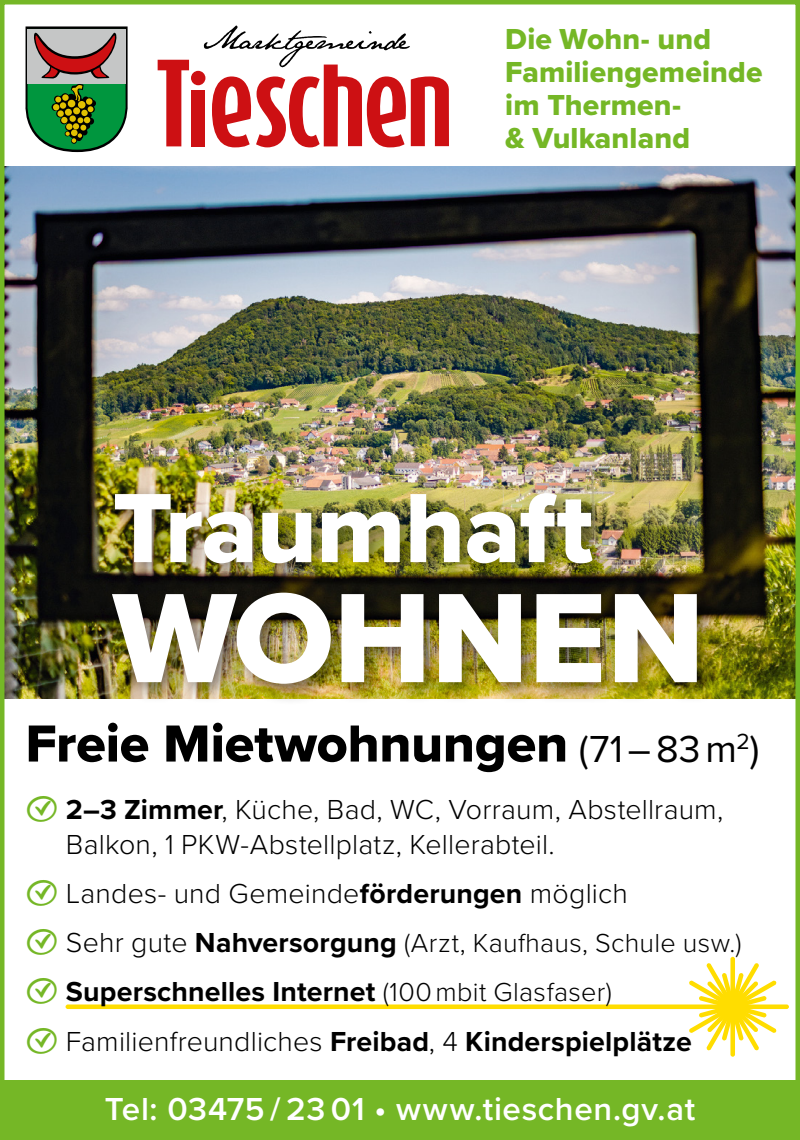
<style>
.page{position:relative;width:800px;height:1140px;background:#fff}
.page>*{position:absolute;margin:0;border:0;box-sizing:border-box;transform-origin:0 0}
.t1{font:132px "Proxima Nova Extrabld";letter-spacing:-.005em;color:#fff}
.t2{font:102px "Proxima Nova Extrabld";letter-spacing:-.01em;color:#fff}
.t3{font:54px "Proxima Nova Extrabld";letter-spacing:-.005em;color:#000}
.t4{font:600 33px "Proxima Nova";letter-spacing:.02em;color:#fff}
.t5{font:30px/33px "Proxima Nova Extrabld";letter-spacing:.005em;color:#75b726}
.t6{font:300 28.5px/34.2px "Proxima Nova";letter-spacing:.005em;color:#000}
.t7{font:700 28.5px "Proxima Nova";letter-spacing:.005em;color:#000}
.t8{font:300 27px "Proxima Nova";letter-spacing:.015em;color:#000}
.s1{font-family:"Proxima Nova";font-size:39px}
.s2{color:#75b726}
.s3{font-weight:700}
.s4{font-size:28.5px}
.s5{font-weight:700;font-size:28.5px}
.s6{font-weight:300;font-size:27px}
.s7{font-weight:300}
</style>
<div class="page">
<div style="left:0;top:1080px;width:799px;height:60px;background:#75b726"></div>
<img style="left:5px;top:167px;width:789px;height:531px">
<svg style="left:25px;top:26px;width:103px;height:126px;background:#6c8a63"></svg>
<svg style="left:158px;top:60px;width:31px;height:86px"></svg>
<svg style="left:203px;top:25px;width:246px;height:122px"></svg>
<div style="left:191px;top:90px;width:14px;height:56px;background:#cd1013"></div>
<div style="left:191px;top:71px;width:14px;height:14px;background:#cd1013;border-radius:50%"></div>
<div style="left:0;top:0;width:799px;height:1140px;border:4px solid #75b726"></div>
<div style="left:103px;top:482px;width:615px;height:224px;background:#000;opacity:.5"></div>
<div style="left:66px;top:1004px;width:722px;height:5px;background:#fd0;border-radius:2px"></div>
<svg style="left:730px;top:956px;width:4px;height:100px"></svg>
<svg style="left:688px;top:962px;width:88px;height:88px"></svg>
<p class="t5" style="left:505px;top:22px;width:259px">Die Wohn- und<br>Familiengemeinde im Thermen-<br>&amp; Vulkanland</p>
<h2 class="t2" style="left:113px;top:452px;width:482px">Traumhaft</h2>
<h1 class="t1" style="left:113px;top:539px;width:593px">WOHNEN</h1>
<h3 class="t3" style="left:26px;top:703px;width:735px">Freie Mietwohnungen <span class="s1">(71 – 83 m</span><sup>2</sup><span class="s1">)</span></h3>
<p class="t6" style="left:66px;top:791px;width:658px;text-indent:-40px"><span class="s2">☑</span> <span class="s3">2–3 Zimmer</span>, Küche, Bad, WC, Vorraum, Abstellraum,<br>Balkon, 1 PKW-Abstellplatz, Kellerabteil.</p>
<p class="t6" style="left:26px;top:874px;width:603px"><span class="s2">☑</span> Landes- und Gemeinde<span class="s3">förderungen</span> möglich</p>
<p class="t8" style="left:26px;top:923px;width:717px"><span class="s2">☑</span> <span class="s4">Sehr gute</span> <span class="s5">Nahversorgung</span> (Arzt, Kaufhaus, Schule usw.)</p>
<p class="t7" style="left:26px;top:970px;width:587px"><span class="s2">☑</span> Superschnelles Internet <span class="s6">(100 mbit Glasfaser)</span></p>
<p class="t7" style="left:26px;top:1019px;width:667px"><span class="s2">☑</span> <span class="s7">Familienfreundliches</span> Freibad<span class="s7">, 4</span> Kinderspielplätze</p>
<p class="t4" style="left:105px;top:1084px;width:592px">Tel: 03475 / 23 01 • www.tieschen.gv.at</p>
</div>
